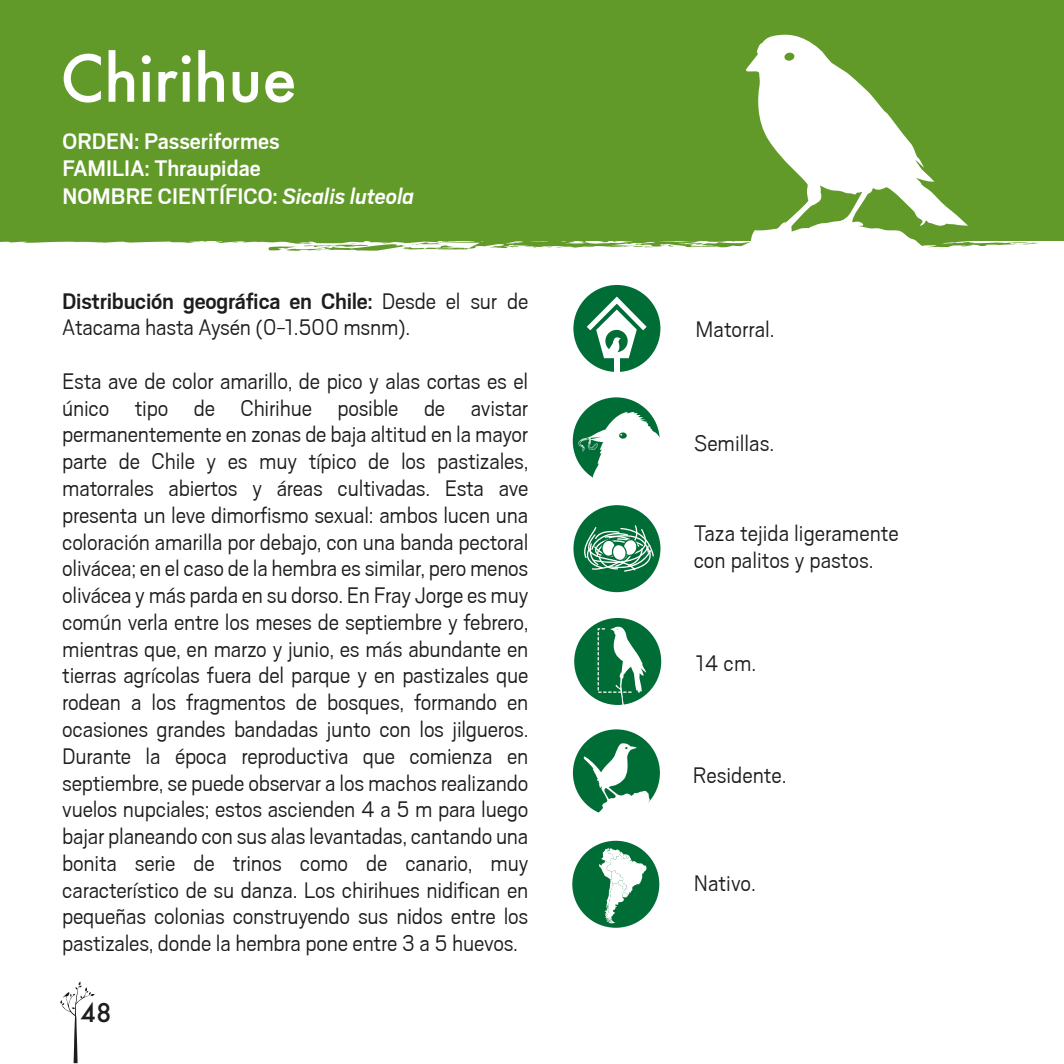
<style>
.page{position:relative;width:1064px;height:1064px;background:#fff}
.page>*{position:absolute;margin:0;border:0;box-sizing:border-box;transform-origin:0 0}
.t1{font:500 62.5px "Futura";color:#fff}
.t2{font:25px/26.8px "Scout";letter-spacing:-.01em;color:#1d1d1b}
.t3{font:700 25px/27.5px "Scout";color:#fff}
.t4{font:500 25px "Futura";color:#1d1d1b}
.s1{font-style:italic}
.s2{font-weight:700}
</style>
<div class="page">
<div style="left:0;top:0;width:1063px;height:240px;background:#629a2a"></div>
<svg style="left:60px;top:981px;width:35px;height:81px"></svg>
<svg style="left:746px;top:34px;width:220px;height:190px"></svg>
<svg style="left:783px;top:52px;width:11px;height:9px"></svg>
<svg style="left:0;top:224px;width:1063px;height:27px"></svg>
<div style="left:573px;top:505px;width:87px;height:87px;background:#006d36;border-radius:50%"></div>
<svg style="left:584px;top:525px;width:69px;height:46px"></svg>
<div style="left:572px;top:397px;width:87px;height:87px;background:#006d36;border-radius:50%"></div>
<svg style="left:578px;top:412px;width:82px;height:72px"></svg>
<div style="left:573px;top:284px;width:87px;height:88px;background:#006d36;border-radius:50%"></div>
<div style="left:614px;top:356px;width:5px;height:17px;background:#fff"></div>
<svg style="left:581px;top:293px;width:70px;height:65px"></svg>
<div style="left:574px;top:617px;width:87px;height:87px;background:#006d36;border-radius:50%"></div>
<svg style="left:596px;top:623px;width:50px;height:82px"></svg>
<div style="left:572px;top:729px;width:87px;height:87px;background:#006d36;border-radius:50%"></div>
<svg style="left:582px;top:742px;width:67px;height:74px"></svg>
<div style="left:572px;top:840px;width:87px;height:87px;background:#006d36;border-radius:50%"></div>
<svg style="left:599px;top:847px;width:47px;height:76px"></svg>
<h1 class="t1" style="left:60px;top:36px;width:238px">Chirihue</h1>
<p class="t3" style="left:62px;top:128px;width:353px">ORDEN: Passeriformes<br>FAMILIA: Thraupidae<br>NOMBRE CIENTÍFICO: <span class="s1">Sicalis luteola</span></p>
<p class="t2" style="left:62px;top:288px;width:467px"><span class="s2">Distribución geográfica en Chile:</span> Desde el sur de<br>Atacama hasta Aysén (0-1.500 msnm).</p>
<p class="t2" style="left:62px;top:368px;width:467px;text-align:justify">Esta ave de color amarillo, de pico y alas cortas es el único tipo de Chirihue posible de avistar permanentemente en zonas de baja altitud en la mayor parte de Chile y es muy típico de los pastizales, matorrales abiertos y áreas cultivadas. Esta ave presenta un leve dimorfismo sexual: ambos lucen una coloración amarilla por debajo, con una banda pectoral olivácea; en el caso de la hembra es similar, pero menos olivácea y más parda en su dorso. En Fray Jorge es muy común verla entre los meses de septiembre y febrero, mientras que, en marzo y junio, es más abundante en tierras agrícolas fuera del parque y en pastizales que rodean a los fragmentos de bosques, formando en ocasiones grandes bandadas junto con los jilgueros.<br>Durante la época reproductiva que comienza en septiembre, se puede observar a los machos realizando vuelos nupciales; estos ascienden 4 a 5 m para luego bajar planeando con sus alas levantadas, cantando una bonita serie de trinos como de canario, muy característico de su danza. Los chirihues nidifican en pequeñas colonias construyendo sus nidos entre los pastizales, donde la hembra pone entre 3 a 5 huevos.</p>
<p class="t4" style="left:81px;top:995px;width:32px">48</p>
<p class="t2" style="left:695px;top:316px;width:81px">Matorral.</p>
<p class="t2" style="left:694px;top:430px;width:82px">Semillas.</p>
<p class="t2" style="left:693px;top:519px;width:206px;line-height:27.5px">Taza tejida ligeramente con palitos y pastos.</p>
<p class="t2" style="left:695px;top:650px;width:62px">14 cm.</p>
<p class="t2" style="left:692px;top:761px;width:95px">Residente.</p>
<p class="t2" style="left:693px;top:870px;width:64px">Nativo.</p>
</div>
